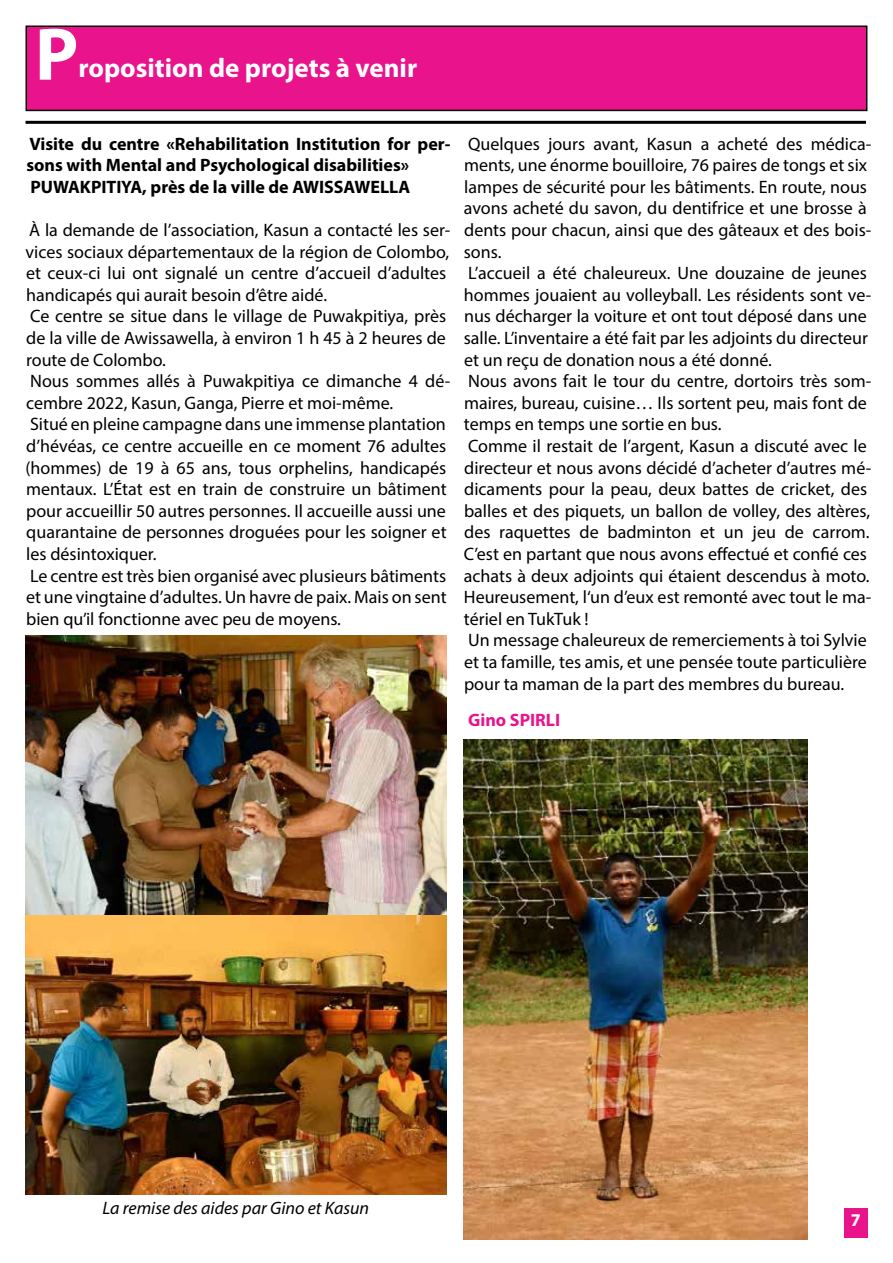
<style>
.page{position:relative;width:893px;height:1263px;background:#fff}
.page>*{position:absolute;margin:0;border:0;box-sizing:border-box;transform-origin:0 0}
.t1{font:700 75px "Myriad Pro";color:#fff}
.t2{font:700 27px "Myriad Pro";color:#fff}
.t3{font:18px/21.6px "Myriad Pro";color:#000}
.t4{font:700 18px/21.6px "Myriad Pro";color:#000}
.t5{font:italic 18px "Myriad Pro";color:#000}
.t6{font:700 18px "Myriad Pro";color:#e9138c}
.t7{font:700 18px "Myriad Pro";color:#fff}
</style>
<div class="page">
<div style="left:844px;top:1208px;width:23px;height:29px;background:#e9138c"></div>
<div style="left:26px;top:26px;width:841px;height:84px;background:#e9138c"></div>
<div style="left:26px;top:26px;width:841px;height:85px;border:2px solid #000"></div>
<hr style="left:26px;top:121px;width:840px;height:3px;background:#000">
<img style="left:26px;top:636px;width:420px;height:559px">
<img style="left:463px;top:740px;width:345px;height:499px">
<h1 class="t1" style="left:35px;top:5px;width:45px">P</h1>
<h2 class="t2" style="left:78px;top:51px;width:340px">roposition de projets à venir</h2>
<p class="t4" style="left:26px;top:132px;width:426px">Visite du centre «Rehabilitation Institution for per&shy;sons with Mental and Psychological disabilities»<br>PUWAKPITIYA, près de la ville de AWISSAWELLA</p>
<p class="t3" style="left:25px;top:219px;width:426px">À la demande de l’association, Kasun a contacté les ser&shy;vices sociaux départementaux de la région de Colombo, et ceux-ci lui ont signalé un centre d’accueil d’adultes handicapés qui aurait besoin d’être aidé.<br>Ce centre se situe dans le village de Puwakpitiya, près de la ville de Awissawella, à environ 1 h 45 à 2 heures de route de Colombo.<br>Nous sommes allés à Puwakpitiya ce dimanche 4 dé&shy;cembre 2022, Kasun, Ganga, Pierre et moi-même.<br>Situé en pleine campagne dans une immense plantation d’hévéas, ce centre accueille en ce moment 76 adultes (hommes) de 19 à 65 ans, tous orphelins, handicapés mentaux. L’État est en train de construire un bâtiment pour accueillir 50 autres personnes. Il accueille aussi une quarantaine de personnes droguées pour les soigner et les désintoxiquer.<br>Le centre est très bien organisé avec plusieurs bâtiments et une vingtaine d’adultes. Un havre de paix. Mais on sent bien qu’il fonctionne avec peu de moyens.</p>
<p class="t3" style="left:464px;top:132px;width:409px">Quelques jours avant, Kasun a acheté des médica&shy;ments, une énorme bouilloire, 76 paires de tongs et six lampes de sécurité pour les bâtiments. En route, nous avons acheté du savon, du dentifrice et une brosse à dents pour chacun, ainsi que des gâteaux et des bois&shy;sons.<br>L’accueil a été chaleureux. Une douzaine de jeunes hommes jouaient au volleyball. Les résidents sont ve&shy;nus décharger la voiture et ont tout déposé dans une salle. L’inventaire a été fait par les adjoints du directeur et un reçu de donation nous a été donné.<br>Nous avons fait le tour du centre, dortoirs très som&shy;maires, bureau, cuisine… Ils sortent peu, mais font de temps en temps une sortie en bus.<br>Comme il restait de l’argent, Kasun a discuté avec le directeur et nous avons décidé d’acheter d’autres mé&shy;dicaments pour la peau, deux battes de cricket, des balles et des piquets, un ballon de volley, des altères, des raquettes de badminton et un jeu de carrom.<br>C’est en partant que nous avons effectué et confié ces achats à deux adjoints qui étaient descendus à moto.<br>Heureusement, l‘un d’eux est remonté avec tout le ma&shy;tériel en TukTuk !<br>Un message chaleureux de remerciements à toi Sylvie et ta famille, tes amis, et une pensée toute particulière pour ta maman de la part des membres du bureau.</p>
<p class="t6" style="left:468px;top:708px;width:94px">Gino SPIRLI</p>
<p class="t5" style="left:102px;top:1196px;width:268px">La remise des aides par Gino et Kasun</p>
<p class="t7" style="left:851px;top:1208px;width:11px">7</p>
</div>
